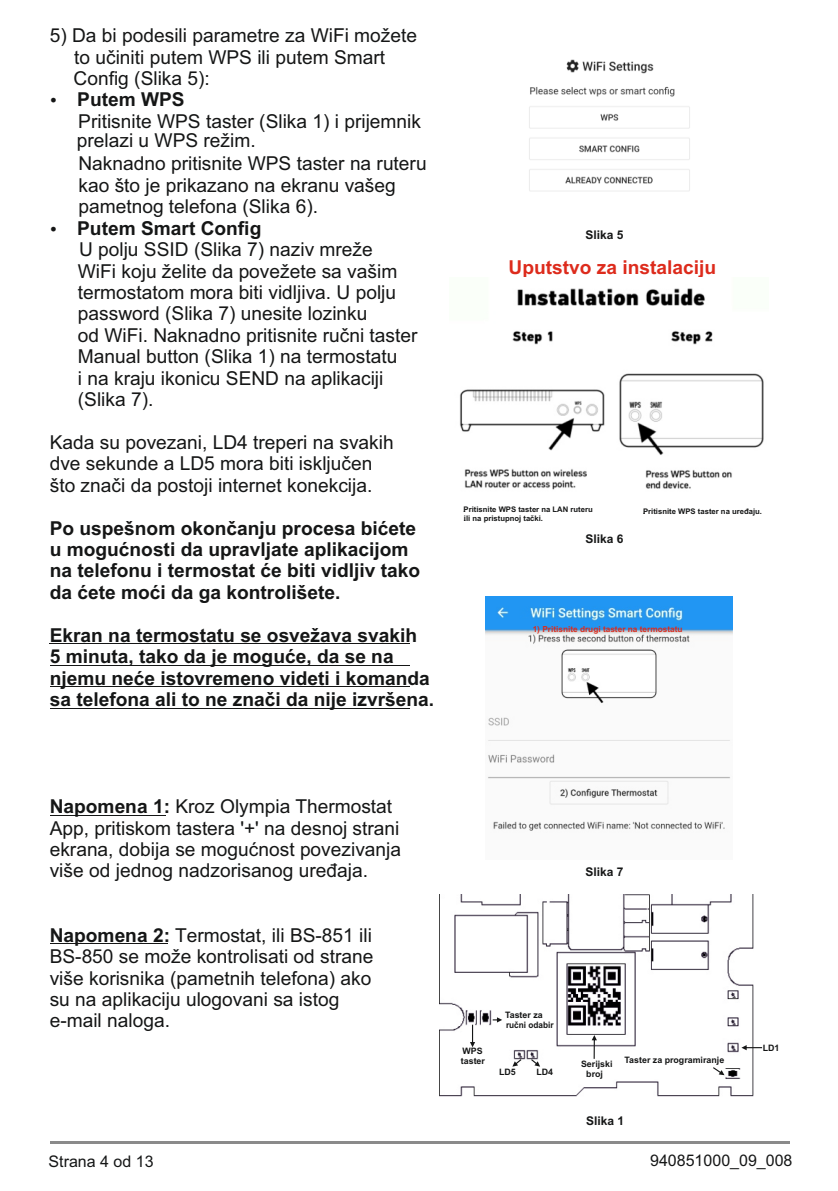
<style>
.page{position:relative;width:838px;height:1191px;background:#fff}
.page>*{position:absolute;margin:0;border:0;box-sizing:border-box;transform-origin:0 0}
.t1{font:19.2px/21.4px "Arial";color:#151616}
.t2{font:700 19.2px/21.4px "Arial";color:#151616}
.t3{font:700 19.2px "Arial";color:#dd2b1c}
.t4{font:16px "Arial";color:#151616}
.t5{font:700 12px "Arial";color:#151616}
.t6{font:700 8.8px/9.8px "Arial";color:#151616}
.t7{font:700 8.2px "Arial";color:#dd2b1c}
.t8{font:700 7.6px/9.2px "Arial";color:#151616}
.s1{font-weight:700}
</style>
<div class="page">
<hr style="left:50px;top:643px;width:360px;height:1px;background:#151616">
<hr style="left:50px;top:664px;width:359px;height:1px;background:#151616">
<hr style="left:50px;top:686px;width:359px;height:1px;background:#151616">
<hr style="left:50px;top:707px;width:359px;height:1px;background:#151616">
<hr style="left:50px;top:814px;width:48px;height:1px;background:#151616">
<hr style="left:98px;top:814px;width:68px;height:1px;background:#151616">
<hr style="left:50px;top:943px;width:48px;height:1px;background:#151616">
<hr style="left:98px;top:943px;width:70px;height:1px;background:#151616">
<hr style="left:51px;top:1141px;width:739px;height:2px;background:#8a8a8a">
<img style="left:460px;top:288px;width:304px;height:202px">
<img style="left:440px;top:894px;width:313px;height:203px">
<svg style="left:470px;top:1024px;width:5px;height:22px"></svg>
<svg style="left:512px;top:1058px;width:9px;height:8px"></svg>
<svg style="left:741px;top:1044px;width:21px;height:5px"></svg>
<svg style="left:531px;top:1058px;width:9px;height:8px"></svg>
<svg style="left:713px;top:1066px;width:11px;height:8px"></svg>
<svg style="left:592px;top:1034px;width:5px;height:24px"></svg>
<svg style="left:493px;top:1016px;width:9px;height:6px"></svg>
<img style="left:529px;top:59px;width:161px;height:132px">
<img style="left:486px;top:596px;width:246px;height:235px">
<p class="t1" style="left:50px;top:26px;width:369px;line-height:22.4px;text-align:center">5) Da bi podesili parametre za WiFi možete to učiniti putem WPS ili putem Smart</p>
<p class="t1" style="left:74px;top:69px;width:138px">Config (Slika 5):</p>
<p class="t2" style="left:77px;top:90px;width:109px">Putem WPS</p>
<p class="t1" style="left:77px;top:113px;width:346px;line-height:19.8px">Pritisnite WPS taster (Slika 1) i prijemnik prelazi u WPS režim.</p>
<p class="t1" style="left:78px;top:155px;width:350px">Naknadno pritisnite WPS taster na ruteru kao što je prikazano na ekranu vašeg pametnog telefona (Slika 6).</p>
<p class="t2" style="left:77px;top:219px;width:186px">Putem Smart Config</p>
<p class="t1" style="left:78px;top:240px;width:341px">U polju SSID (Slika 7) naziv mreže<br>WiFi koju želite da povežete sa vašim termostatom mora biti vidljiva. U polju password (Slika 7) unesite lozinku<br>od WiFi. Naknadno pritisnite ručni taster Manual button (Slika 1) na termostatu<br>i na kraju ikonicu SEND na aplikaciji (Slika 7).</p>
<p class="t1" style="left:50px;top:433px;width:345px">Kada su povezani, LD4 treperi na svakih dve sekunde a LD5 mora biti isključen što znači da postoji internet konekcija.</p>
<p class="t2" style="left:50px;top:519px;width:372px">Po uspešnom okončanju procesa bićete u mogućnosti da upravljate aplikacijom na telefonu i termostat će biti vidljiv tako da ćete moći da ga kontrolišete.</p>
<p class="t2" style="left:50px;top:626px;width:386px">Ekran na termostatu se osvežava svakih<br>5 minuta, tako da je moguće, da se na njemu neće istovremeno videti i komanda sa telefona ali to ne znači da nije izvršena.</p>
<p class="t5" style="left:585px;top:230px;width:40px">Slika 5</p>
<p class="t3" style="left:509px;top:260px;width:209px">Uputstvo za instalaciju</p>
<p class="t8" style="left:464px;top:505px;width:131px">Pritisnite WPS taster na LAN ruteru</p>
<p class="t8" style="left:464px;top:505px;width:81px">.<br>ili na pristupnoj tački.</p>
<p class="t8" style="left:464px;top:514px;width:4px">.</p>
<p class="t5" style="left:585px;top:534px;width:40px">Slika 6</p>
<p class="t8" style="left:643px;top:507px;width:120px">Pritisnite WPS taster na uređaju.</p>
<p class="t8" style="left:643px;top:507px;width:4px">.</p>
<p class="t7" style="left:533px;top:625px;width:151px">1) Pritisnite drugi taster na termostatu</p>
<p class="t1" style="left:50px;top:797px;width:353px"><span class="s1">Napomena 1:</span> Kroz Olympia Thermostat App, pritiskom tastera '+' na desnoj strani ekrana, dobija se mogućnost povezivanja više od jednog nadzorisanog uređaja.</p>
<p class="t1" style="left:50px;top:925px;width:325px"><span class="s1">Napomena 2:</span> Termostat, ili BS-851 ili BS-850 se može kontrolisati od strane više korisnika (pametnih telefona) ako su na aplikaciju ulogovani sa istog e-mail naloga.</p>
<p class="t4" style="left:49px;top:1154px;width:106px">Strana 4 od 13</p>
<p class="t5" style="left:586px;top:866px;width:40px">Slika 7</p>
<p class="t6" style="left:461px;top:1046px;width:26px">WPS taster</p>
<p class="t6" style="left:505px;top:1010px;width:50px">Taster za ručni odabir</p>
<p class="t6" style="left:499px;top:1067px;width:18px">LD5</p>
<p class="t6" style="left:536px;top:1067px;width:18px">LD4</p>
<p class="t6" style="left:581px;top:1059px;width:33px;text-align:center">Serijski broj</p>
<p class="t6" style="left:625px;top:1055px;width:101px">Taster za programiranje</p>
<p class="t5" style="left:586px;top:1116px;width:40px">Slika 1</p>
<p class="t6" style="left:763px;top:1043px;width:18px">LD1</p>
<p class="t4" style="left:650px;top:1153px;width:144px">940851000_09_008</p>
</div>
